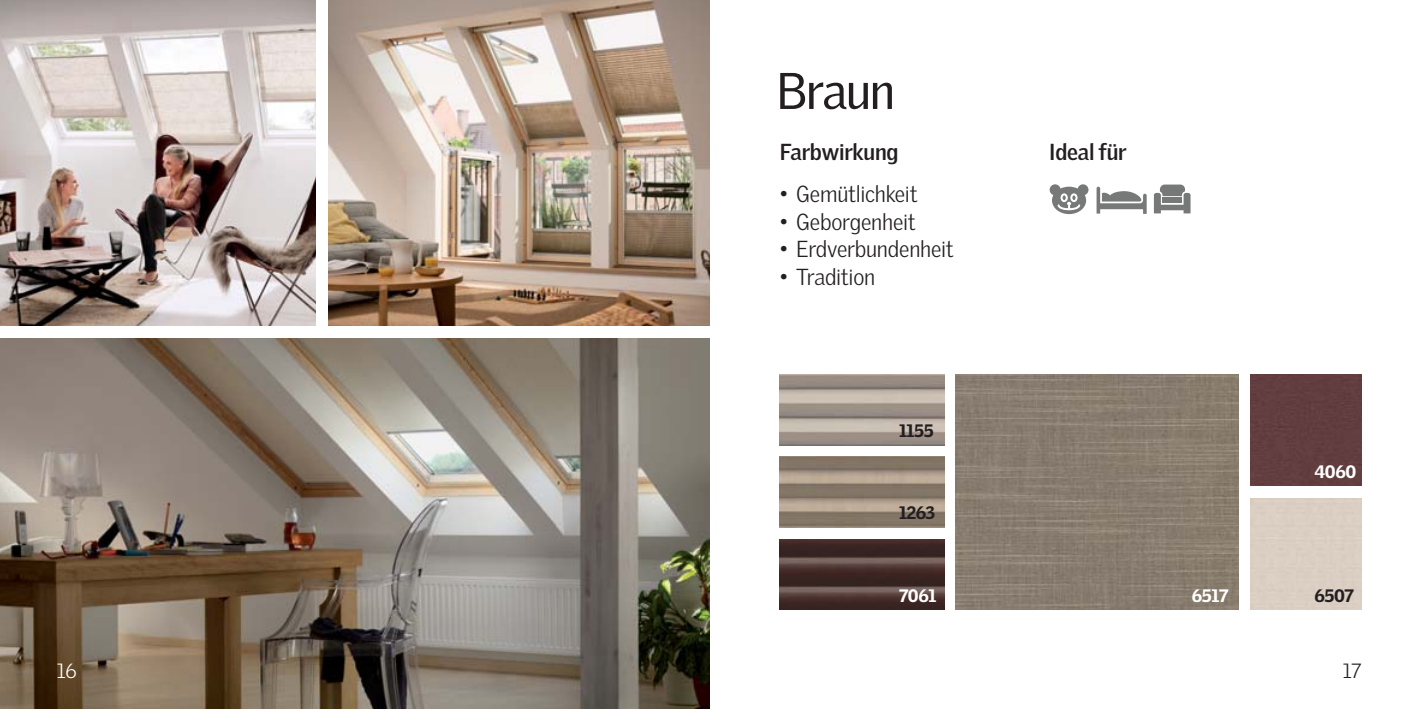
<style>
.page{position:relative;width:1418px;height:709px;background:#fff}
.page>*{position:absolute;margin:0;border:0;box-sizing:border-box;transform-origin:0 0}
.t1{font:50px "Velux Gothic";letter-spacing:-.025em;color:#231f20}
.t2{font:300 22.5px "Velux Gothic";letter-spacing:-.01em;color:#231f20}
.t3{font:700 22.5px "Velux Gothic";letter-spacing:-.01em;color:#231f20}
.t4{font:300 20px "Velux Gothic";color:#fff}
.t5{font:300 20px "Velux Gothic";color:#231f20}
.t6{font:900 17.5px "Velux Gothic";letter-spacing:-.02em;color:#231f20}
.t7{font:900 17.5px "Velux Gothic";letter-spacing:-.02em;color:#fff}
</style>
<div class="page">
<img style="left:0;top:0;width:316px;height:326px">
<img style="left:0;top:338px;width:709px;height:371px">
<img style="left:328px;top:0;width:381px;height:326px">
<svg style="left:1049px;top:184px;width:39px;height:30px"></svg>
<svg style="left:1153px;top:184px;width:37px;height:29px"></svg>
<svg style="left:1096px;top:187px;width:50px;height:27px"></svg>
<div style="left:1250px;top:375px;width:111px;height:111px;background:#623e40"></div>
<img style="left:780px;top:375px;width:164px;height:70px">
<img style="left:780px;top:539px;width:164px;height:70px">
<img style="left:780px;top:457px;width:164px;height:70px">
<img style="left:956px;top:375px;width:282px;height:234px">
<h1 class="t1" style="left:776px;top:71px;width:120px">Braun</h1>
<p class="t3" style="left:780px;top:143px;width:120px">Farbwirkung</p>
<p class="t2" style="left:780px;top:186px;width:139px">• Gemütlichkeit</p>
<p class="t2" style="left:780px;top:213px;width:137px">• Geborgenheit</p>
<p class="t2" style="left:780px;top:241px;width:175px">• Erdverbundenheit</p>
<p class="t2" style="left:780px;top:268px;width:97px">• Tradition</p>
<p class="t6" style="left:899px;top:425px;width:36px">1155</p>
<p class="t6" style="left:899px;top:507px;width:38px">1263</p>
<p class="t3" style="left:1049px;top:143px;width:79px">Ideal für</p>
<p class="t7" style="left:1314px;top:465px;width:43px">4060</p>
<p class="t7" style="left:899px;top:589px;width:39px">7061</p>
<p class="t7" style="left:1191px;top:589px;width:38px">6517</p>
<p class="t6" style="left:1314px;top:589px;width:41px">6507</p>
<p class="t4" style="left:57px;top:664px;width:21px">16</p>
<p class="t5" style="left:1342px;top:664px;width:20px">17</p>
</div>
